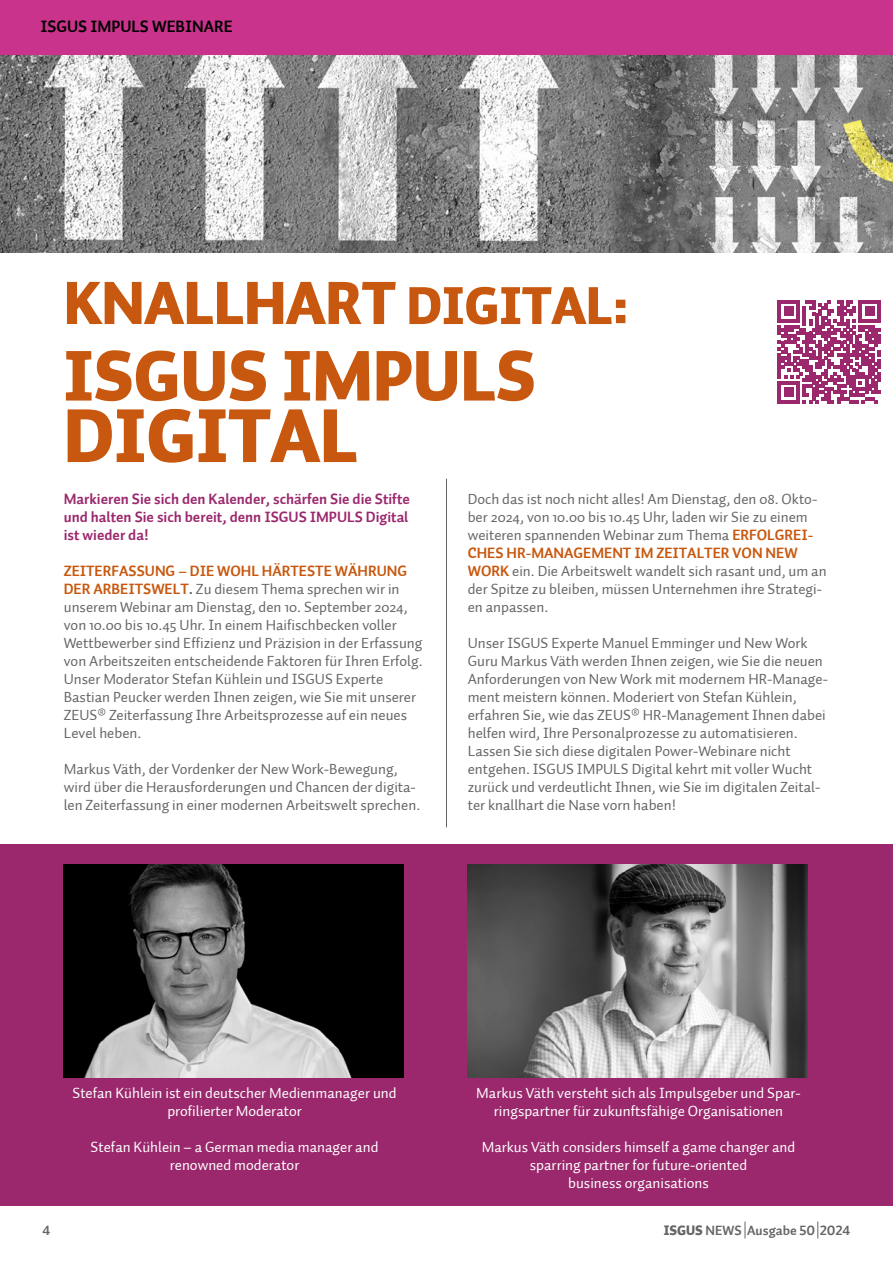
<style>
.page{position:relative;width:893px;height:1263px;background:#fff}
.page>*{position:absolute;margin:0;border:0;box-sizing:border-box;transform-origin:0 0}
.t1{font:75px "Auto 1 Black LF";color:#c8580f}
.t2{font:70.5px "Auto 1 Black LF";color:#c8580f}
.t3{font:60px "Auto 1 Black LF";color:#c8580f}
.t4{font:16.5px "Auto 1 Bold LF";color:#000}
.t5{font:15px/18px "Auto 1";color:#666665}
.t6{font:15px/18px "Auto 1";color:#fff;text-align:center}
.t7{font:15px/18px "Auto 1 Bold LF";color:#9b286d;text-align:justify}
.t8{font:15px "Auto 1 Bold LF";color:#c8580f}
.t9{font:13.5px "Auto 1 Bold LF";color:#666665}
.s1{font-size:52.5px}
.s2{font-family:"Auto 1 Bold LF";color:#c8580f}
.s3{font-family:"Auto 1 Bold LF"}
.s4{font-family:"Auto 1 Black LF"}
</style>
<div class="page">
<div style="left:0;top:844px;width:893px;height:361px;background:#9b286d"></div>
<img style="left:0;top:54px;width:893px;height:198px">
<img style="left:64px;top:865px;width:340px;height:212px">
<img style="left:468px;top:865px;width:340px;height:212px">
<hr style="left:446px;top:479px;width:1px;height:348px;background:#666665">
<svg style="left:745px;top:1221px;width:1px;height:17px"></svg>
<svg style="left:817px;top:1221px;width:1px;height:17px"></svg>
<svg style="left:778px;top:300px;width:102px;height:103px"></svg>
<div style="left:0;top:0;width:893px;height:54px;background:#c9338b"></div>
<p class="t4" style="left:40px;top:16px;width:194px">ISGUS IMPULS WEBINARE</p>
<h3 class="t3" style="left:64px;top:264px;width:567px">KNALLHART <span class="s1">DIGITAL:</span></h3>
<h2 class="t2" style="left:64px;top:330px;width:473px">ISGUS IMPULS</h2>
<h1 class="t1" style="left:64px;top:387px;width:295px">DIGITAL</h1>
<p class="t7" style="left:64px;top:490px;width:348px">Markieren Sie sich den Kalender, schärfen Sie die Stifte und halten Sie sich bereit, denn ISGUS IMPULS Digital ist wieder da!</p>
<p class="t8" style="left:64px;top:561px;width:345px">ZEITERFASSUNG – DIE WOHL HÄRTESTE WÄHRUNG</p>
<p class="t5" style="left:64px;top:580px;width:360px"><span class="s2">DER ARBEITSWELT</span><span class="s3">.</span> Zu diesem Thema sprechen wir in unserem Webinar am Dienstag, den 10. September 2024, von 10.00 bis 10.45 Uhr. In einem Haifischbecken voller Wettbewerber sind Effizienz und Präzision in der Erfassung von Arbeitszeiten entscheidende Faktoren für Ihren Erfolg.<br>Unser Moderator Stefan Kühlein und ISGUS Experte Bastian Peucker werden Ihnen zeigen, wie Sie mit unserer ZEUS® Zeiterfassung Ihre Arbeitsprozesse auf ein neues Level heben.</p>
<p class="t5" style="left:64px;top:760px;width:358px">Markus Väth, der Vordenker der New Work-Bewegung, wird über die Herausforderungen und Chancen der digita&shy;len Zeiterfassung in einer modernen Arbeitswelt sprechen.</p>
<p class="t5" style="left:468px;top:490px;width:351px">Doch das ist noch nicht alles! Am Dienstag, den 08. Okto&shy;ber 2024, von 10.00 bis 10.45 Uhr, laden wir Sie zu einem weiteren spannenden Webinar zum Thema <span class="s2">ERFOLGREI-</span></p>
<p class="t8" style="left:468px;top:543px;width:331px">CHES HR-MANAGEMENT IM ZEITALTER VON NEW</p>
<p class="t5" style="left:468px;top:562px;width:360px"><span class="s2">WORK</span> ein. Die Arbeitswelt wandelt sich rasant und, um an der Spitze zu bleiben, müssen Unternehmen ihre Strategi&shy;en anpassen.</p>
<p class="t5" style="left:468px;top:634px;width:362px">Unser ISGUS Experte Manuel Emminger und New Work Guru Markus Väth werden Ihnen zeigen, wie Sie die neuen Anforderungen von New Work mit modernem HR-Manage&shy;ment meistern können. Moderiert von Stefan Kühlein, erfahren Sie, wie das ZEUS® HR-Management Ihnen dabei helfen wird, Ihre Personalprozesse zu automatisieren.<br>Lassen Sie sich diese digitalen Power-Webinare nicht entgehen. ISGUS IMPULS Digital kehrt mit voller Wucht zurück und verdeutlicht Ihnen, wie Sie im digitalen Zeital&shy;ter knallhart die Nase vorn haben!</p>
<p class="t6" style="left:72px;top:1084px;width:326px">Stefan Kühlein ist ein deutscher Medienmanager und profilierter Moderator</p>
<p class="t6" style="left:91px;top:1138px;width:289px">Stefan Kühlein – a German media manager and renowned moderator</p>
<p class="t6" style="left:476px;top:1084px;width:326px">Markus Väth versteht sich als Impulsgeber und Spar&shy;ringspartner für zukunftsfähige Organisationen</p>
<p class="t6" style="left:482px;top:1138px;width:315px">Markus Väth considers himself a game changer and sparring partner for future-oriented<br>business organisations</p>
<p class="t9" style="left:43px;top:1222px;width:9px">4</p>
<p class="t9" style="left:664px;top:1222px;width:188px"><span class="s4">ISGUS</span> NEWS Ausgabe 50 2024</p>
</div>
